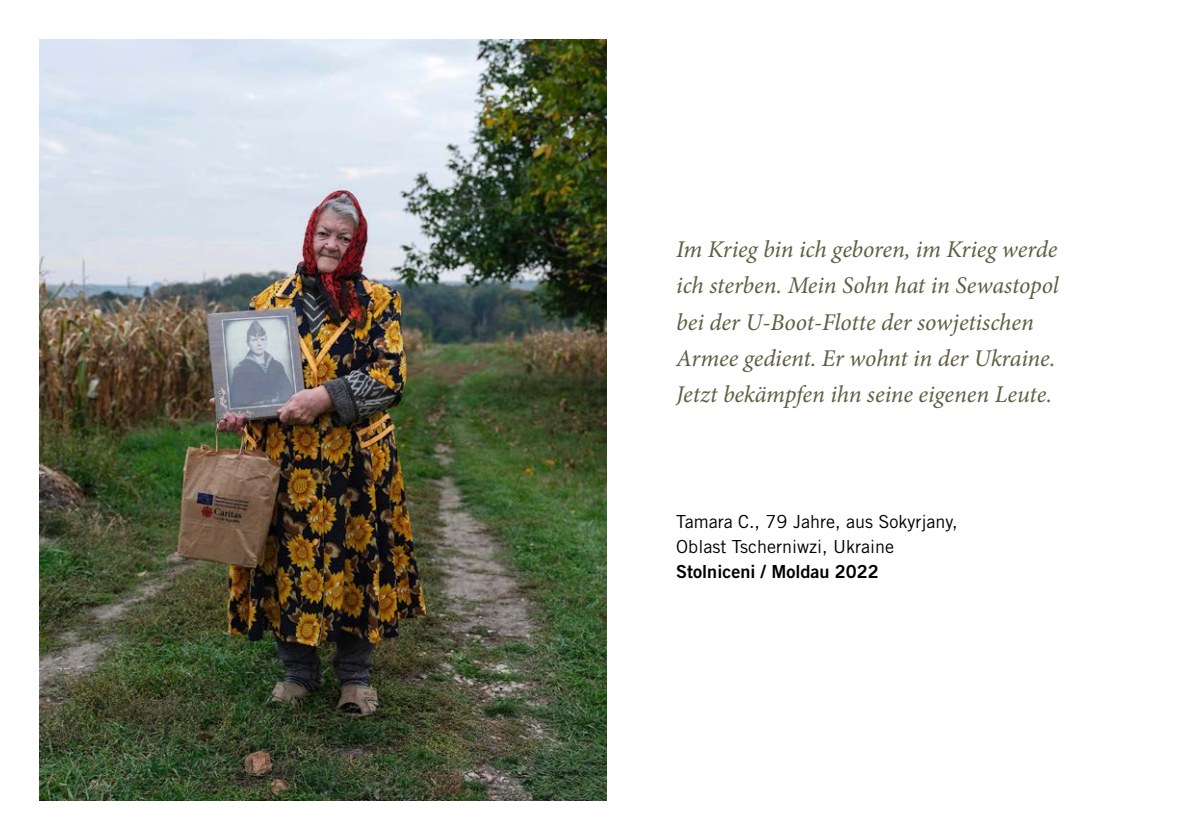
<style>
.page{position:relative;width:1191px;height:840px;background:#fff}
.page>*{position:absolute;margin:0;border:0;box-sizing:border-box;transform-origin:0 0}
.t1{font:italic 24px/36px "Minion Pro";letter-spacing:-.005em;color:#5f5e43}
.t2{font:18px/25px "Trade Gothic LT Std";color:#000}
.t3{font:18px "Trade Gothic LT Std Bd 2";color:#000}
</style>
<div class="page">
<img style="left:40px;top:40px;width:566px;height:760px">
<p class="t1" style="left:676px;top:231px;width:384px">Im Krieg bin ich geboren, im Krieg werde ich sterben. Mein Sohn hat in Sewastopol bei der U-Boot-Flotte der sowjetischen Armee gedient. Er wohnt in der Ukraine.<br>Jetzt bekämpfen ihn seine eigenen Leute.</p>
<p class="t2" style="left:676px;top:508px;width:283px">Tamara C., 79 Jahre, aus Sokyrjany,<br>Oblast Tscherniwzi, Ukraine</p>
<p class="t3" style="left:676px;top:560px;width:204px">Stolniceni / Moldau 2022</p>
</div>
